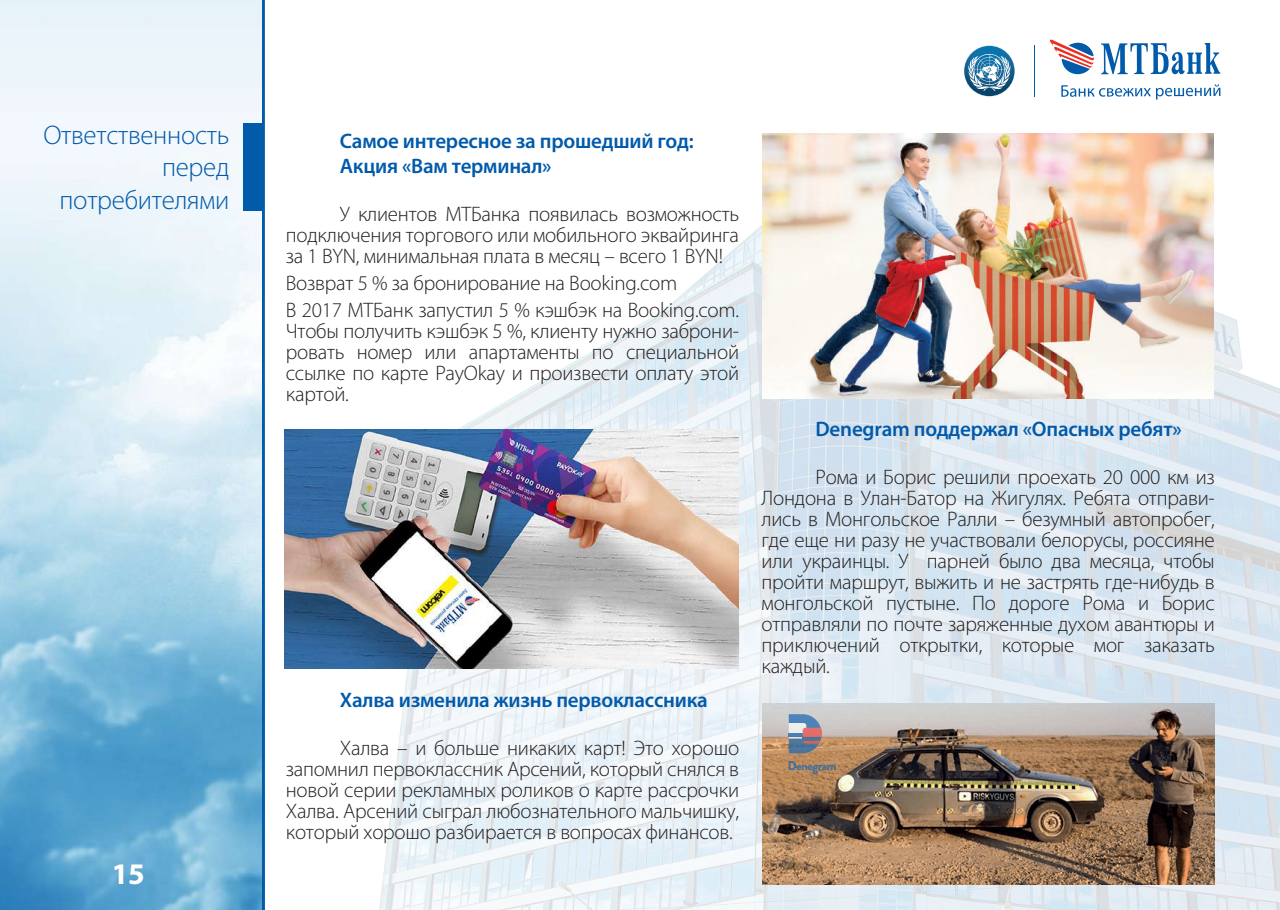
<style>
.page{position:relative;width:1280px;height:910px;background:#fff}
.page>*{position:absolute;margin:0;border:0;box-sizing:border-box;transform-origin:0 0}
.t1{font:700 30px "Myriad Pro";color:#fff}
.t2{font:300 27px/32.4px "Myriad Pro";letter-spacing:-.01em;color:#015aaa;text-align:right}
.t3{font:300 21px/21px "Myriad Pro";letter-spacing:-.01em;color:#231f20;text-align:justify}
.t4{font:600 21px/25.2px "Myriad Pro";letter-spacing:-.01em;color:#015aaa}
</style>
<div class="page">
<img style="left:355px;top:82px;width:925px;height:828px">
<img style="left:0;top:0;width:262px;height:910px">
<div style="left:244px;top:123px;width:18px;height:87px;background:#015aaa"></div>
<hr style="left:262px;top:0;width:3px;height:910px;background:#015aaa">
<hr style="left:1034px;top:45px;width:1px;height:52px;background:#015aaa">
<svg style="left:1061px;top:84px;width:159px;height:16px"></svg>
<svg style="left:1050px;top:39px;width:44px;height:35px"></svg>
<svg style="left:1101px;top:43px;width:119px;height:31px"></svg>
<svg style="left:963px;top:45px;width:52px;height:52px"></svg>
<svg style="left:964px;top:46px;width:50px;height:50px"></svg>
<svg style="left:968px;top:54px;width:42px;height:37px"></svg>
<img style="left:762px;top:133px;width:451px;height:265px">
<img style="left:762px;top:704px;width:452px;height:180px">
<svg style="left:788px;top:714px;width:34px;height:39px"></svg>
<hr style="left:803px;top:738px;width:19px;height:3px;background:#1666b2">
<svg style="left:789px;top:761px;width:47px;height:13px"></svg>
<img style="left:285px;top:430px;width:453px;height:238px">
<p class="t2" style="left:44px;top:119px;width:187px">Ответственность перед потребителями</p>
<h1 class="t1" style="left:112px;top:854px;width:34px">15</h1>
<p class="t4" style="left:340px;top:128px;width:355px">Самое интересное за прошедший год:<br>Акция «Вам терминал»</p>
<p class="t3" style="left:286px;top:204px;width:455px;text-indent:54px">У клиентов МТБанка появилась возможность подключения торгового или мобильного эквайринга за 1 BYN, минимальная плата в месяц – всего 1 BYN!</p>
<p class="t3" style="left:286px;top:270px;width:455px;line-height:27px">Возврат 5 % за бронирование на Booking.com<br>В 2017 МТБанк запустил 5 % кэшбэк на Booking.com.</p>
<p class="t3" style="left:286px;top:321px;width:455px">Чтобы получить кэшбэк 5 %, клиенту нужно заброни&shy;ровать номер или апартаменты по специальной ссылке по карте PayOkay и произвести оплату этой картой.</p>
<p class="t4" style="left:340px;top:687px;width:369px">Халва изменила жизнь первоклассника</p>
<p class="t3" style="left:286px;top:738px;width:455px;text-indent:54px">Халва – и больше никаких карт! Это хорошо запомнил первоклассник Арсений, который снялся в новой серии рекламных роликов о карте рассрочки Халва. Арсений сыграл любознательного мальчишку, который хорошо разбирается в вопросах финансов.</p>
<p class="t4" style="left:815px;top:416px;width:368px">Denegram поддержал «Опасных ребят»</p>
<p class="t3" style="left:761px;top:467px;width:455px;text-indent:54px">Рома и Борис решили проехать 20 000 км из Лондона в Улан-Батор на Жигулях. Ребята отправи&shy;лись в Монгольское Ралли – безумный автопробег, где еще ни разу не участвовали белорусы, россияне или украинцы. У парней было два месяца, чтобы пройти маршрут, выжить и не застрять где-нибудь в монгольской пустыне. По дороге Рома и Борис отправляли по почте заряженные духом авантюры и приключений открытки, которые мог заказать каждый.</p>
</div>
